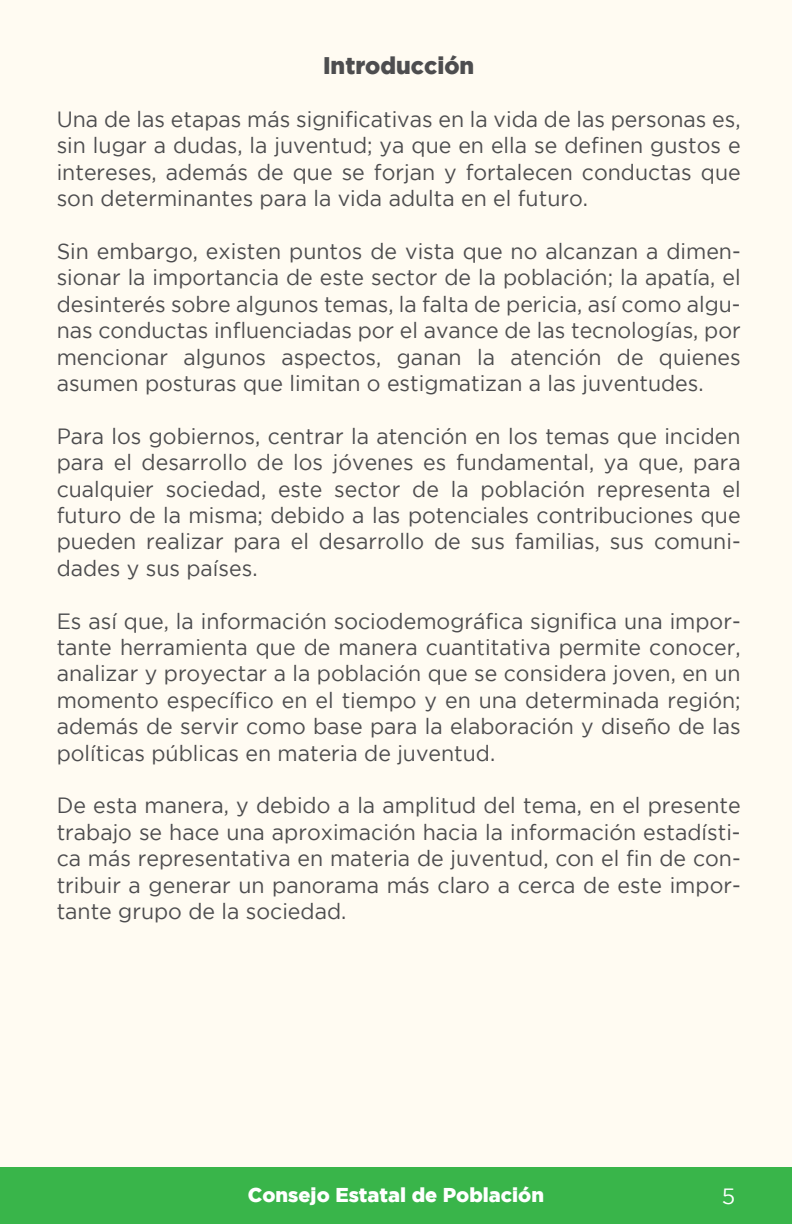
<style>
.page{position:relative;width:792px;height:1224px;background:#fffbf2}
.page>*{position:absolute;margin:0;border:0;box-sizing:border-box;transform-origin:0 0}
.t1{font:900 24px "Gotham";color:#4d4d4f}
.t2{font:22px/26.4px "Gotham";color:#4d4d4f;text-align:justify}
.t3{font:22px "Gotham";color:#fff}
.t4{font:900 20px "Gotham";color:#fff}
</style>
<div class="page">
<div style="left:0;top:1167px;width:792px;height:57px;background:#39b54a"></div>
<p class="t1" style="left:323px;top:52px;width:153px">Introducción</p>
<p class="t2" style="left:57px;top:106px;width:686px">Una de las etapas más significativas en la vida de las personas es, sin lugar a dudas, la juventud; ya que en ella se definen gustos e intereses, además de que se forjan y fortalecen conductas que son determinantes para la vida adulta en el futuro.</p>
<p class="t2" style="left:57px;top:238px;width:686px">Sin embargo, existen puntos de vista que no alcanzan a dimen&shy;sionar la importancia de este sector de la población; la apatía, el desinterés sobre algunos temas, la falta de pericia, así como algu&shy;nas conductas influenciadas por el avance de las tecnologías, por mencionar algunos aspectos, ganan la atención de quienes asumen posturas que limitan o estigmatizan a las juventudes.</p>
<p class="t2" style="left:57px;top:422px;width:686px">Para los gobiernos, centrar la atención en los temas que inciden para el desarrollo de los jóvenes es fundamental, ya que, para cualquier sociedad, este sector de la población representa el futuro de la misma; debido a las potenciales contribuciones que pueden realizar para el desarrollo de sus familias, sus comuni&shy;dades y sus países.</p>
<p class="t2" style="left:57px;top:607px;width:686px">Es así que, la información sociodemográfica significa una impor&shy;tante herramienta que de manera cuantitativa permite conocer, analizar y proyectar a la población que se considera joven, en un momento específico en el tiempo y en una determinada región; además de servir como base para la elaboración y diseño de las políticas públicas en materia de juventud.</p>
<p class="t2" style="left:57px;top:792px;width:686px">De esta manera, y debido a la amplitud del tema, en el presente trabajo se hace una aproximación hacia la información estadísti&shy;ca más representativa en materia de juventud, con el fin de con&shy;tribuir a generar un panorama más claro a cerca de este impor&shy;tante grupo de la sociedad.</p>
<p class="t4" style="left:248px;top:1183px;width:298px">Consejo Estatal de Población</p>
<p class="t3" style="left:722px;top:1184px;width:15px">5</p>
</div>
